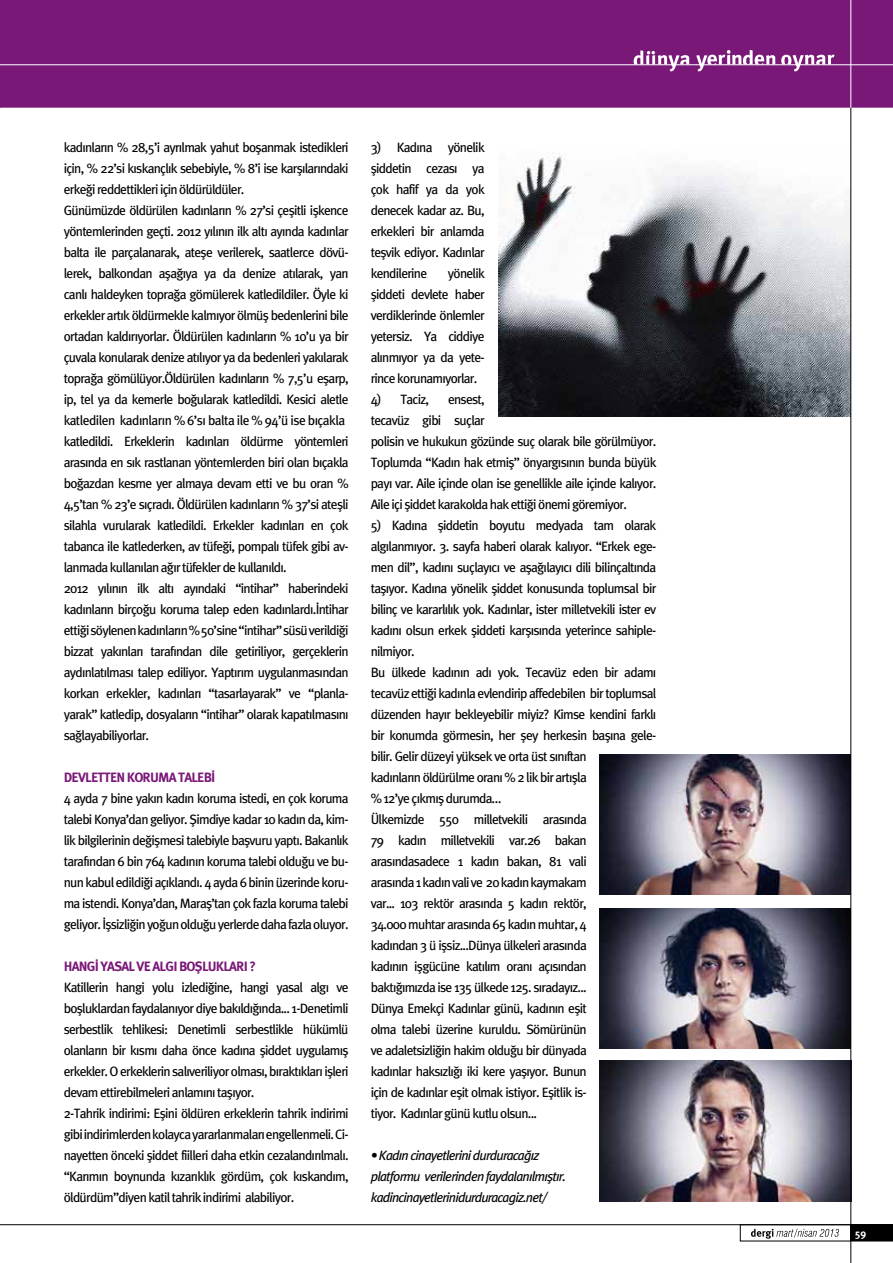
<style>
.page{position:relative;width:893px;height:1263px;background:#fff}
.page>*{position:absolute;margin:0;border:0;box-sizing:border-box;transform-origin:0 0}
.t1{font:13.5px/21px "Meta Plus Book Roman Ti";letter-spacing:-.055em;color:#000}
.t2{font:13.5px/21px "Meta Plus Book Italic Ti";letter-spacing:-.055em;color:#000}
.t3{font:13.5px "Meta Plus Bold Roman Ti";letter-spacing:-.055em;color:#7a1878}
.t4{font:10.5px "Meta Plus Bold Roman Ti";color:#fff}
</style>
<div class="page">
<img style="left:600px;top:1061px;width:250px;height:141px">
<img style="left:600px;top:908px;width:250px;height:140px">
<img style="left:600px;top:754px;width:250px;height:141px">
<img style="left:499px;top:152px;width:351px;height:265px">
<div style="left:0;top:0;width:893px;height:108px;background:#7a1878"></div>
<hr style="left:850px;top:108px;width:1px;height:1155px;background:#000">
<hr style="left:0;top:64px;width:893px;height:1px;background:#fff">
<hr style="left:850px;top:0;width:1px;height:108px;background:#fff">
<hr style="left:0;top:1224px;width:893px;height:1px;background:#000">
<svg style="left:740px;top:1224px;width:153px;height:17px"></svg>
<svg style="left:634px;top:50px;width:55px;height:22px"></svg>
<svg style="left:781px;top:55px;width:53px;height:17px"></svg>
<svg style="left:696px;top:50px;width:79px;height:22px"></svg>
<p class="t1" style="left:64px;top:136px;width:286px">kadınların % 28,5’i ayrılmak yahut boşanmak istedikleri için, % 22’si kıskançlık sebebiyle, % 8’i ise karşılarındaki erkeği reddettikleri için öldürüldüler.<br>Günümüzde öldürülen kadınların % 27’si çeşitli işkence yöntemlerinden geçti. 2012 yılının ilk altı ayında kadınlar balta ile parçalanarak, ateşe verilerek, saatlerce dövü&shy;lerek, balkondan aşağıya ya da denize atılarak, yarı canlı haldeyken toprağa gömülerek katledildiler. Öyle ki erkekler artık öldürmekle kalmıyor ölmüş bedenlerini bile ortadan kaldırıyorlar. Öldürülen kadınların % 10’u ya bir çuvala konularak denize atılıyor ya da bedenleri yakılarak toprağa gömülüyor.Öldürülen kadınların % 7,5’u eşarp, ip, tel ya da kemerle boğularak katledildi. Kesici aletle katledilen kadınların % 6’sı balta ile % 94’ü ise bıçakla katledildi. Erkeklerin kadınları öldürme yöntemleri arasında en sık rastlanan yöntemlerden biri olan bıçakla boğazdan kesme yer almaya devam etti ve bu oran % 4,5’tan % 23’e sıçradı. Öldürülen kadınların % 37’si ateşli silahla vurularak katledildi. Erkekler kadınları en çok tabanca ile katlederken, av tüfeği, pompalı tüfek gibi av&shy;lanmada kullanılan ağır tüfekler de kullanıldı.<br>2012 yılının ilk altı ayındaki “intihar” haberindeki kadınların birçoğu koruma talep eden kadınlardı.İntihar ettiği söylenen kadınların % 50’sine “intihar” süsü verildiği bizzat yakınları tarafından dile getiriliyor, gerçeklerin aydınlatılması talep ediliyor. Yaptırım uygulanmasından korkan erkekler, kadınları “tasarlayarak” ve “planla&shy;yarak” katledip, dosyaların “intihar” olarak kapatılmasını sağlayabiliyorlar.</p>
<p class="t3" style="left:64px;top:769px;width:153px">DEVLETTEN KORUMA TALEBİ</p>
<p class="t1" style="left:64px;top:788px;width:286px;text-align:justify">4 ayda 7 bine yakın kadın koruma istedi, en çok koruma talebi Konya’dan geliyor. Şimdiye kadar 10 kadın da, kim&shy;lik bilgilerinin değişmesi talebiyle başvuru yaptı. Bakanlık tarafından 6 bin 764 kadının koruma talebi olduğu ve bu&shy;nun kabul edildiği açıklandı. 4 ayda 6 binin üzerinde koru&shy;ma istendi. Konya’dan, Maraş’tan çok fazla koruma talebi geliyor. İşsizliğin yoğun olduğu yerlerde daha fazla oluyor.</p>
<p class="t3" style="left:64px;top:958px;width:194px">HANGİ YASAL VE ALGI BOŞLUKLARI ?</p>
<p class="t1" style="left:64px;top:977px;width:286px">Katillerin hangi yolu izlediğine, hangi yasal algı ve boşluklardan faydalanıyor diye bakıldığında... 1-Denetimli serbestlik tehlikesi: Denetimli serbestlikle hükümlü olanların bir kısmı daha önce kadına şiddet uygulamış erkekler. O erkeklerin salıveriliyor olması, bıraktıkları işleri devam ettirebilmeleri anlamını taşıyor.<br>2-Tahrik indirimi: Eşini öldüren erkeklerin tahrik indirimi gibi indirimlerden kolayca yararlanmaları engellenmeli. Ci&shy;nayetten önceki şiddet fiilleri daha etkin cezalandırılmalı. “Karımın boynunda kızarıklık gördüm, çok kıskandım, öldürdüm”diyen katil tahrik indirimi alabiliyor.</p>
<p class="t1" style="left:371px;top:136px;width:116px;text-align:justify">3) Kadına yönelik şiddetin cezası ya çok hafif ya da yok denecek kadar az. Bu, erkekleri bir anlamda teşvik ediyor. Kadınlar kendilerine</p>
<p class="t1" style="left:371px;top:262px;width:116px;text-align:justify;text-indent:77px">yönelik şiddeti devlete haber verdiklerinde önlemler yetersiz. Ya ciddiye alınmıyor ya da yete&shy;rince korunamıyorlar.</p>
<p class="t1" style="left:371px;top:388px;width:60px">4) Taciz,</p>
<p class="t1" style="left:371px;top:388px;width:287px;text-indent:77px">ensest,<br>tecavüz gibi suçlar<br>polisin ve hukukun gözünde suç olarak bile görülmüyor.<br>Toplumda “Kadın hak etmiş” önyargısının bunda büyük payı var. Aile içinde olan ise genellikle aile içinde kalıyor.<br>Aile içi şiddet karakolda hak ettiği önemi göremiyor.</p>
<p class="t1" style="left:371px;top:514px;width:287px">5) Kadına şiddetin boyutu medyada tam olarak algılanmıyor. 3. sayfa haberi olarak kalıyor. “Erkek ege&shy;men dil”, kadını suçlayıcı ve aşağılayıcı dili bilinçaltında taşıyor. Kadına yönelik şiddet konusunda toplumsal bir bilinç ve kararlılık yok. Kadınlar, ister milletvekili ister ev kadını olsun erkek şiddeti karşısında yeterince sahiple&shy;nilmiyor.<br>Bu ülkede kadının adı yok. Tecavüz eden bir adamı tecavüz ettiği kadınla evlendirip affedebilen bir toplumsal düzenden hayır bekleyebilir miyiz? Kimse kendini farklı bir konumda görmesin, her şey herkesin başına gele&shy;bilir. Gelir düzeyi yüksek ve orta üst sınıftan<br>kadınların öldürülme oranı % 2 lik bir artışla<br>% 12’ye çıkmış durumda…<br>Ülkemizde 550 milletvekili arasında<br>79 kadın milletvekili var.26 bakan arasındasadece 1 kadın bakan, 81 vali<br>arasında 1 kadın vali ve 20 kadın kaymakam<br>var... 103 rektör arasında 5 kadın rektör,<br>34.000 muhtar arasında 65 kadın muhtar, 4<br>kadından 3 ü işsiz...Dünya ülkeleri arasında<br>kadının işgücüne katılım oranı açısından<br>baktığımızda ise 135 ülkede 125. sıradayız...<br>Dünya Emekçi Kadınlar günü, kadının eşit<br>olma talebi üzerine kuruldu. Sömürünün<br>ve adaletsizliğin hakim olduğu bir dünyada<br>kadınlar haksızlığı iki kere yaşıyor. Bunun<br>için de kadınlar eşit olmak istiyor. Eşitlik is-<br>tiyor. Kadınlar günü kutlu olsun...</p>
<p class="t2" style="left:371px;top:1145px;width:197px">• Kadın cinayetlerini durduracağız platformu verilerinden faydalanılmıştır. kadincinayetlerinidurduracagiz.net/</p>
<p class="t4" style="left:855px;top:1227px;width:13px">59</p>
</div>
